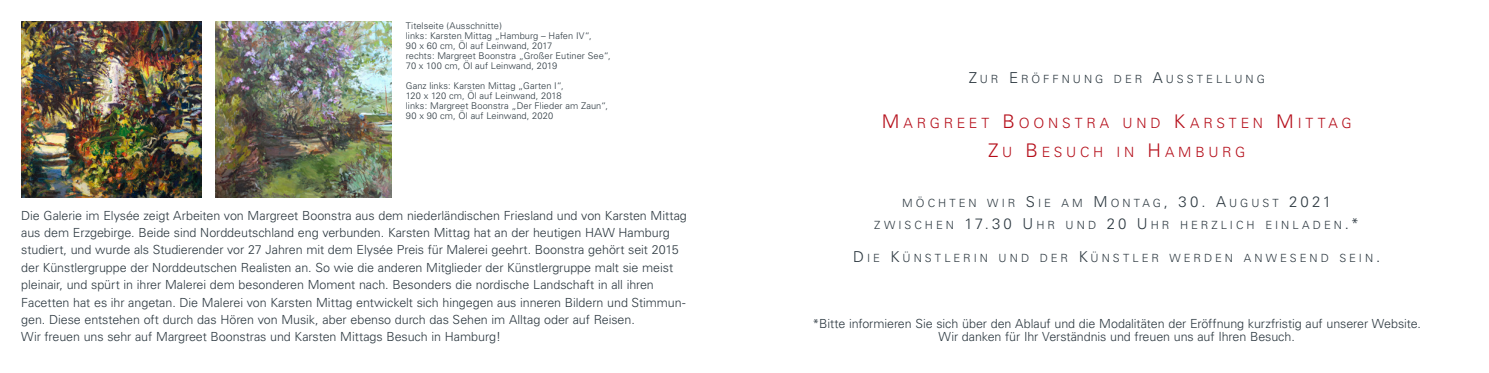
<style>
.page{position:relative;width:1489px;height:373px;background:#fff}
.page>*{position:absolute;margin:0;border:0;box-sizing:border-box;transform-origin:0 0}
.t1{font:300 15px "Univers E";letter-spacing:.2em;color:#2c3840}
.t2{font:300 14px/28.5px "Univers E";letter-spacing:.265em;color:#b50e1a}
.t3{font:300 12.5px/17.4px "Univers E";letter-spacing:-.005em;color:#2c3840}
.t4{font:300 11.25px "Univers E";letter-spacing:.27em;color:#2c3840}
.t5{font:300 9.25px/10px "Univers E";letter-spacing:.005em;color:#2c3840}
.s1{font-size:15px}
.s2{font-size:18.75px}
.s3{font-size:11.25px}
</style>
<div class="page">
<img style="left:216px;top:21px;width:176px;height:176px">
<img style="left:21px;top:21px;width:181px;height:176px">
<p class="t5" style="left:406px;top:21px;width:206px">Titelseite (Ausschnitte)<br>links: Karsten Mittag „Hamburg – Hafen IV“,<br>90 x 60 cm, Öl auf Leinwand, 2017<br>rechts: Margreet Boonstra „Großer Eutiner See“, 70 x 100 cm, Öl auf Leinwand, 2019</p>
<p class="t5" style="left:406px;top:81px;width:204px">Ganz links: Karsten Mittag „Garten I“,<br>120 x 120 cm, Öl auf Leinwand, 2018<br>links: Margreet Boonstra „Der Flieder am Zaun“, 90 x 90 cm, Öl auf Leinwand, 2020</p>
<p class="t3" style="left:21px;top:206px;width:667px">Die Galerie im Elysée zeigt Arbeiten von Margreet Boonstra aus dem niederländischen Friesland und von Karsten Mittag aus dem Erzgebirge. Beide sind Norddeutschland eng verbunden. Karsten Mittag hat an der heutigen HAW Hamburg studiert, und wurde als Studierender vor 27 Jahren mit dem Elysée Preis für Malerei geehrt. Boonstra gehört seit 2015 der Künstlergruppe der Norddeutschen Realisten an. So wie die anderen Mitglieder der Künstlergruppe malt sie meist pleinair, und spürt in ihrer Malerei dem besonderen Moment nach. Besonders die nordische Landschaft in all ihren Facetten hat es ihr angetan. Die Malerei von Karsten Mittag entwickelt sich hingegen aus inneren Bildern und Stimmun&shy;gen. Diese entstehen oft durch das Hören von Musik, aber ebenso durch das Sehen im Alltag oder auf Reisen.<br>Wir freuen uns sehr auf Margreet Boonstras und Karsten Mittags Besuch in Hamburg!</p>
<p class="t4" style="left:968px;top:72px;width:297px"><span class="s1">Z</span>UR <span class="s1">E</span>RÖFFNUNG DE R <span class="s1">A</span>USSTE LLUNG</p>
<p class="t2" style="left:988px;top:109px;width:365px;text-indent:-106px"><span class="s2">M</span>ARGREE T <span class="s2">B</span>OONSTRA UND <span class="s2">K</span>ARSTE N <span class="s2">M</span>ITTAG<br><span class="s2">Z</span>U <span class="s2">B</span>E SUCH IN <span class="s2">H</span> AMB</p>
<p class="t2" style="left:1208px;top:137px;width:39px">URG</p>
<p class="t4" style="left:902px;top:196px;width:171px">M ÖCHTE N WIR <span class="s1">S</span> IE AM</p>
<p class="t1" style="left:1093px;top:192px;width:239px">M<span class="s3">ONTAG</span>, 30. A<span class="s3">UGUST</span> 2021</p>
<p class="t4" style="left:874px;top:217px;width:486px">Z WISCHE N <span class="s1">17.30 U</span> HR UND <span class="s1">20 U</span> HR HE RZLICH E INLADE N<span class="s1">.*</span></p>
<p class="t4" style="left:853px;top:250px;width:528px"><span class="s1">D</span> IE <span class="s1">K</span>ÜNSTLE RIN UND DE R <span class="s1">K</span>ÜNSTLE R WE RDE N ANWE SE ND SE IN<span class="s1">.</span></p>
<p class="t3" style="left:812px;top:315px;width:610px;line-height:13.8px;text-align:center">*Bitte informieren Sie sich über den Ablauf und die Modalitäten der Eröffnung kurzfristig auf unserer Website.<br>Wir danken für Ihr Verständnis und freuen uns auf Ihren Besuch.</p>
</div>
